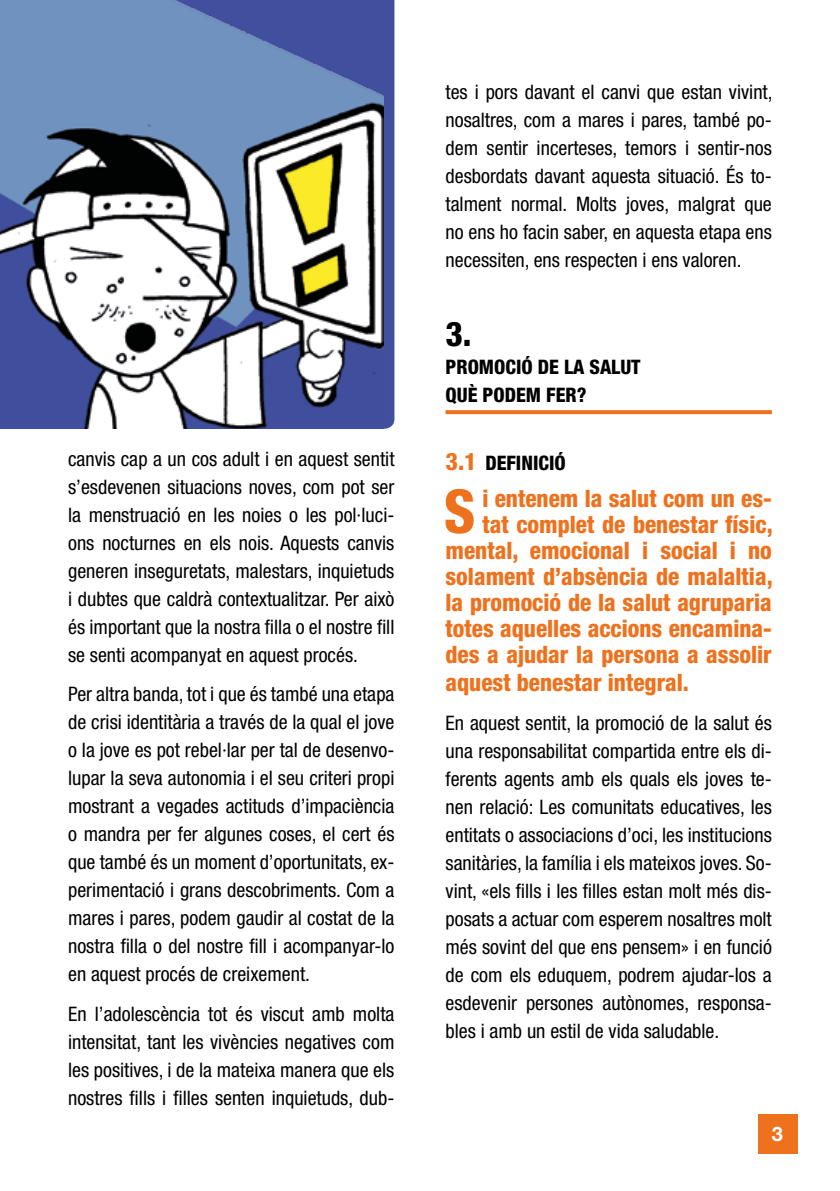
<style>
.page{position:relative;width:840px;height:1191px;background:#fff}
.page>*{position:absolute;margin:0;border:0;box-sizing:border-box;transform-origin:0 0}
.t1{font:800 condensed 60.4px "Helvetica Neue LT Std";color:#ee721e}
.t2{font:800 condensed 34px "Helvetica Neue LT Std";color:#000}
.t3{font:800 condensed 24px "Helvetica Neue LT Std";color:#ee721e}
.t4{font:condensed 20px/28px "Helvetica Neue LT Std";color:#000;text-align:justify}
.t5{font:800 condensed 20px/28px "Helvetica Neue LT Std";color:#000}
.t6{font:700 20px "Helvetica Neue LT Std";color:#fff}
.s1{font-size:24px;color:#ee721e}
</style>
<div class="page">
<div style="left:757px;top:1114px;width:40px;height:40px;background:#ee721e"></div>
<svg style="left:445px;top:410px;width:326px;height:4px"></svg>
<div style="left:383px;top:0;width:11px;height:429px;background:#404f9e"></div>
<img style="left:0;top:0;width:383px;height:429px">
<p class="t4" style="left:68px;top:444px;width:328px">canvis cap a un cos adult i en aquest sentit s’esdevenen situacions noves, com pot ser la menstruació en les noies o les pol·luci&shy;ons nocturnes en els nois. Aquests canvis generen inseguretats, malestars, inquietuds i dubtes que caldrà contextualitzar. Per això és important que la nostra filla o el nostre fill se senti acompanyat en aquest procés.</p>
<p class="t4" style="left:68px;top:680px;width:328px">Per altra banda, tot i que és també una etapa de crisi identitària a través de la qual el jove o la jove es pot rebel·lar per tal de desenvo&shy;lupar la seva autonomia i el seu criteri propi mostrant a vegades actituds d’impaciència o mandra per fer algunes coses, el cert és que també és un moment d’oportunitats, ex&shy;perimentació i grans descobriments. Com a mares i pares, podem gaudir al costat de la nostra filla o del nostre fill i acompanyar-lo en aquest procés de creixement.</p>
<p class="t4" style="left:68px;top:999px;width:327px">En l’adolescència tot és viscut amb molta intensitat, tant les vivències negatives com les positives, i de la mateixa manera que els nostres fills i filles senten inquietuds, dub-</p>
<p class="t4" style="left:445px;top:78px;width:328px">tes i pors davant el canvi que estan vivint, nosaltres, com a mares i pares, també po&shy;dem sentir incerteses, temors i sentir-nos desbordats davant aquesta situació. És to&shy;talment normal. Molts joves, malgrat que no ens ho facin saber, en aquesta etapa ens necessiten, ens respecten i ens valoren.</p>
<h2 class="t2" style="left:445px;top:313px;width:27px">3.</h2>
<p class="t5" style="left:445px;top:353px;width:196px">PROMOCIÓ DE LA SALUT<br>QUÈ PODEM FER?</p>
<p class="t5" style="left:445px;top:448px;width:122px"><span class="s1">3.1</span> DEFINICIÓ</p>
<h1 class="t1" style="left:443px;top:474px;width:33px">S</h1>
<p class="t3" style="left:482px;top:483px;width:291px">i entenem la salut com un es-</p>
<p class="t3" style="left:482px;top:509px;width:292px">tat complet de benestar físic,</p>
<p class="t3" style="left:445px;top:535px;width:328px">mental, emocional i social i no</p>
<p class="t3" style="left:445px;top:561px;width:328px">solament d’absència de malaltia,</p>
<p class="t3" style="left:445px;top:587px;width:327px">la promoció de la salut agruparia</p>
<p class="t3" style="left:445px;top:613px;width:327px">totes aquelles accions encamina-</p>
<p class="t3" style="left:445px;top:639px;width:327px">des a ajudar la persona a assolir</p>
<p class="t3" style="left:445px;top:667px;width:244px">aquest benestar integral.</p>
<p class="t4" style="left:445px;top:709px;width:328px">En aquest sentit, la promoció de la salut és una responsabilitat compartida entre els di&shy;ferents agents amb els quals els joves te&shy;nen relació: Les comunitats educatives, les entitats o associacions d’oci, les institucions sanitàries, la família i els mateixos joves. So&shy;vint, «els fills i les filles estan molt més dis&shy;posats a actuar com esperem nosaltres molt més sovint del que ens pensem» i en funció de com els eduquem, podrem ajudar-los a esdevenir persones autònomes, responsa&shy;bles i amb un estil de vida saludable.</p>
<p class="t6" style="left:771px;top:1121px;width:13px">3</p>
</div>
